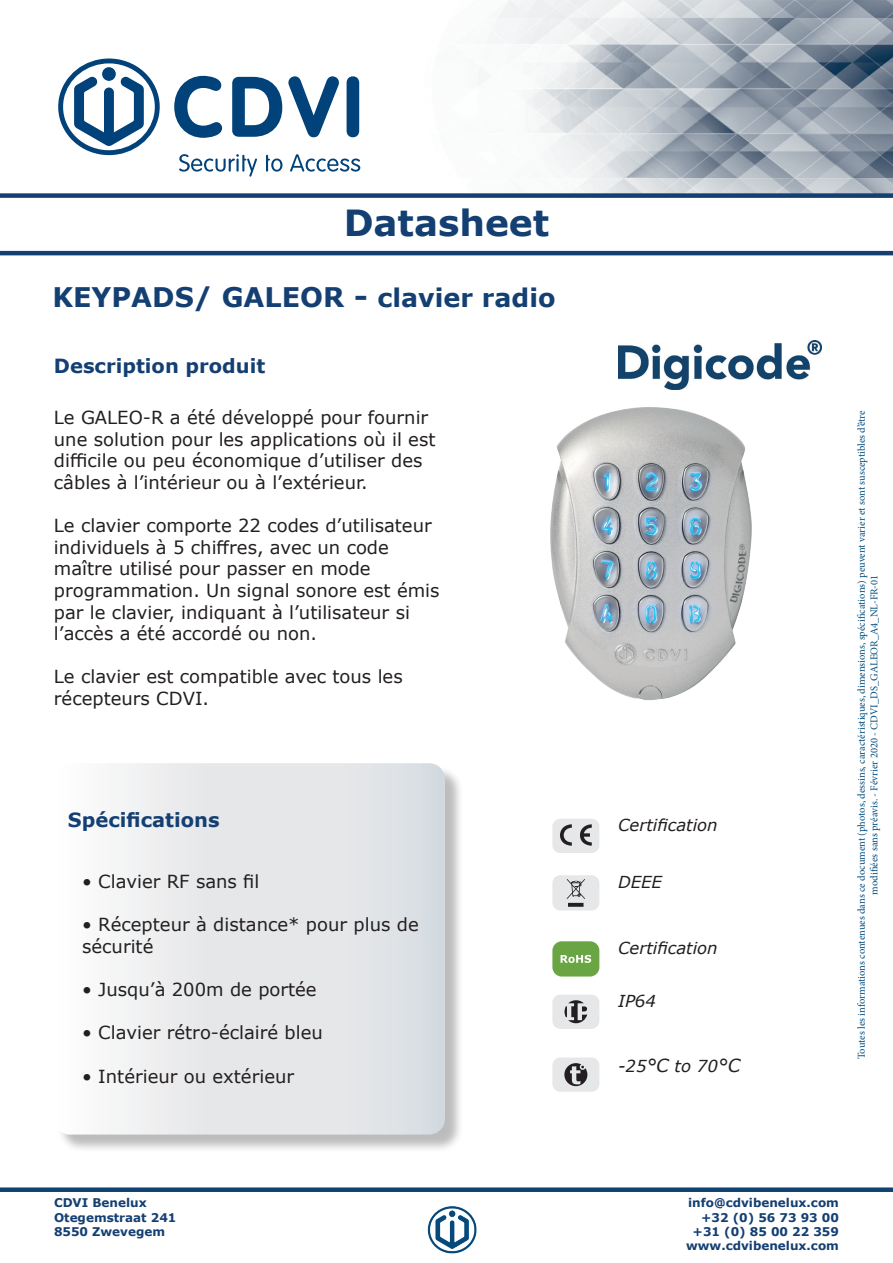
<style>
.page{position:relative;width:893px;height:1263px;background:#fff}
.page>*{position:absolute;margin:0;border:0;box-sizing:border-box;transform-origin:0 0}
.t1{font:700 36px "Verdana";color:#143f72}
.t2{font:700 27px "Verdana";color:#143f72}
.t3{font:700 19.5px "Verdana";color:#143f72}
.t4{font:18px/21.6px "Verdana";color:#231f20}
.t5{font:italic 16.5px "Verdana";color:#231f20}
.t6{font:700 12px/14.4px "Verdana";color:#143f72}
.t7{font:10.5px/12.6px "Minion Pro";color:#014d7f;text-align:center}
.s1{font-size:28.5px}
.s2{font-size:25.5px}
.s3{font-size:18px}
</style>
<div class="page">
<img style="left:346px;top:0;width:547px;height:193px">
<div style="left:0;top:193px;width:893px;height:5px;background:#143f72"></div>
<div style="left:0;top:1187px;width:893px;height:5px;background:#0f4372"></div>
<hr style="left:0;top:251px;width:893px;height:4px;background:#143f71">
<svg style="left:58px;top:59px;width:102px;height:96px"></svg>
<svg style="left:179px;top:154px;width:78px;height:23px"></svg>
<svg style="left:266px;top:155px;width:16px;height:17px"></svg>
<svg style="left:290px;top:154px;width:70px;height:18px"></svg>
<svg style="left:174px;top:76px;width:48px;height:62px"></svg>
<svg style="left:232px;top:77px;width:50px;height:60px"></svg>
<svg style="left:288px;top:76px;width:51px;height:61px"></svg>
<div style="left:347px;top:76px;width:12px;height:61px;background:#004279;border-radius:6px"></div>
<img style="left:550px;top:407px;width:202px;height:293px">
<img style="left:427px;top:1206px;width:50px;height:48px">
<div style="left:56px;top:766px;width:408px;height:387px;background:#231f20;opacity:.3"></div>
<svg style="left:56px;top:763px;width:389px;height:371px"></svg>
<img style="left:618px;top:340px;width:203px;height:50px">
<div style="left:552px;top:819px;width:47px;height:34px;background:#e6e7e9;border-radius:8px"></div>
<svg style="left:560px;top:824px;width:12px;height:22px"></svg>
<svg style="left:580px;top:824px;width:12px;height:22px"></svg>
<div style="left:552px;top:875px;width:47px;height:35px;background:#e6e7e9;border-radius:8px"></div>
<svg style="left:567px;top:879px;width:18px;height:28px"></svg>
<div style="left:552px;top:941px;width:47px;height:35px;background:#69a643;border-radius:9px"></div>
<svg style="left:561px;top:955px;width:30px;height:8px"></svg>
<div style="left:552px;top:995px;width:47px;height:34px;background:#e6e7e9;border-radius:8px"></div>
<svg style="left:564px;top:1000px;width:23px;height:23px"></svg>
<div style="left:552px;top:1057px;width:47px;height:35px;background:#e6e7e9;border-radius:8px"></div>
<svg style="left:564px;top:1063px;width:23px;height:23px"></svg>
<h1 class="t1" style="left:344px;top:197px;width:207px">Datasheet</h1>
<h2 class="t2" style="left:52px;top:278px;width:505px">KEYPADS/ GALEOR <span class="s1">-</span> <span class="s2">clavier radio</span></h2>
<p class="t3" style="left:54px;top:352px;width:213px">Description produit</p>
<p class="t4" style="left:54px;top:407px;width:383px">Le GALEO-R a été développé pour fournir une solution pour les applications où il est difficile ou peu économique d’utiliser des câbles à l’intérieur ou à l’extérieur.</p>
<p class="t4" style="left:54px;top:515px;width:387px">Le clavier comporte 22 codes d’utilisateur individuels à 5 chiffres, avec un code maître utilisé pour passer en mode programmation. Un signal sonore est émis par le clavier, indiquant à l’utilisateur si l’accès a été accordé ou non.</p>
<p class="t4" style="left:54px;top:666px;width:350px">Le clavier est compatible avec tous les récepteurs CDVI.</p>
<p class="t3" style="left:68px;top:806px;width:153px">Spécifications</p>
<p class="t4" style="left:82px;top:871px;width:179px">• Clavier RF sans fil</p>
<p class="t4" style="left:82px;top:914px;width:338px">• Récepteur à distance* pour plus de sécurité</p>
<p class="t4" style="left:82px;top:979px;width:236px">• Jusqu’à 200m de portée</p>
<p class="t4" style="left:82px;top:1022px;width:242px">• Clavier rétro-éclairé bleu</p>
<p class="t4" style="left:82px;top:1065px;width:213px">• Intérieur ou extérieur</p>
<p class="t5" style="left:618px;top:814px;width:101px">Certification</p>
<p class="t5" style="left:618px;top:870px;width:45px">DEEE</p>
<p class="t5" style="left:618px;top:936px;width:101px">Certification</p>
<p class="t5" style="left:618px;top:989px;width:39px">IP64</p>
<p class="t5" style="left:618px;top:1054px;width:124px">-25<span class="s3">°C</span> to 70<span class="s3">°C</span></p>
<p class="t7" style="left:855px;top:1059px;width:650px;rotate:-90deg">Toutes les informations contenues dans ce document (photos, dessins, caractéristiques, dimensions, spécifications) peuvent varier et sont susceptibles d’être modifiées sans préavis. - Février 2020 - CDVI_DS_GALEOR_A4_NL-FR-01</p>
<p class="t6" style="left:54px;top:1195px;width:124px">CDVI Benelux<br>Otegemstraat 241<br>8550 Zwevegem</p>
<p class="t6" style="left:686px;top:1195px;width:154px;text-align:right">info@cdvibenelux.com +32 (0) 56 73 93 00 +31 (0) 85 00 22 359 www.cdvibenelux.com</p>
</div>
